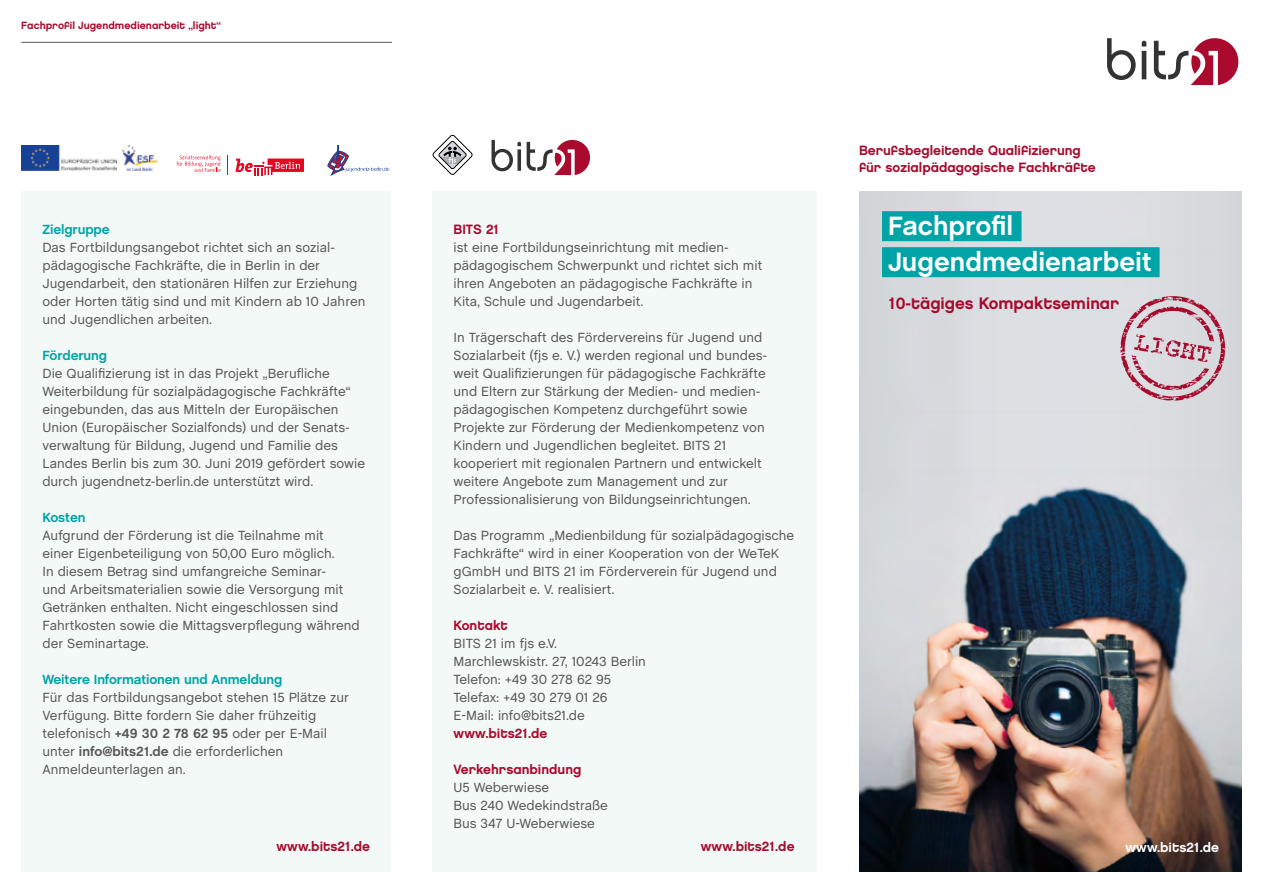
<style>
.page{position:relative;width:1263px;height:893px;background:#fff}
.page>*{position:absolute;margin:0;border:0;box-sizing:border-box;transform-origin:0 0}
.t1{font:700 27px/36px "Chalet";color:#fff}
.t2{font:16.65px "Chalet New York Nineteen Eighty";color:#a70a2d}
.t3{font:13.5px/18px "Chalet";color:#575756}
.t4{font:13.5px/16.2px "Chalet New York Nineteen Eighty";color:#a70a2d}
.t5{font:700 13.5px "Chalet";letter-spacing:-.01em;color:#00a3a6}
.t6{font:13.5px "Chalet New York Nineteen Eighty";color:#fff}
.t7{font:10.5px "Chalet New York Nineteen Eighty";color:#a70a2d}
.s1{font-weight:700}
</style>
<div class="page">
<svg style="left:1107px;top:38px;width:29px;height:42px"></svg>
<svg style="left:1142px;top:41px;width:4px;height:38px"></svg>
<svg style="left:1154px;top:38px;width:85px;height:47px"></svg>
<img style="left:859px;top:191px;width:383px;height:681px">
<div style="left:882px;top:211px;width:139px;height:30px;background:#00a3a6"></div>
<div style="left:882px;top:247px;width:277px;height:30px;background:#00a3a6"></div>
<svg style="left:491px;top:140px;width:30px;height:31px"></svg>
<svg style="left:527px;top:139px;width:63px;height:36px"></svg>
<svg style="left:432px;top:135px;width:41px;height:40px"></svg>
<div style="left:432px;top:191px;width:384px;height:681px;background:#f2f9f7"></div>
<div style="left:21px;top:191px;width:370px;height:681px;background:#f2f9f7"></div>
<hr style="left:21px;top:42px;width:371px;height:1px;background:#575756">
<svg style="left:235px;top:159px;width:69px;height:16px"></svg>
<svg style="left:176px;top:155px;width:45px;height:17px"></svg>
<svg style="left:328px;top:145px;width:61px;height:30px"></svg>
<img style="left:21px;top:145px;width:96px;height:26px">
<img style="left:122px;top:145px;width:36px;height:26px">
<svg style="left:1120px;top:296px;width:105px;height:105px"></svg>
<p class="t7" style="left:21px;top:19px;width:201px">Fachprofil Jugendmedienarbeit „light“</p>
<p class="t5" style="left:43px;top:221px;width:69px">Zielgruppe</p>
<p class="t3" style="left:43px;top:239px;width:324px">Das Fortbildungsangebot richtet sich an sozial&shy;pädagogische Fachkräfte, die in Berlin in der Jugendarbeit, den stationären Hilfen zur Erziehung oder Horten tätig sind und mit Kindern ab 10 Jahren und Jugendlichen arbeiten.</p>
<p class="t5" style="left:43px;top:347px;width:66px">Förderung</p>
<p class="t3" style="left:43px;top:365px;width:324px">Die Qualifizierung ist in das Projekt „Berufliche Weiterbildung für sozialpädagogische Fachkräfte“ eingebunden, das aus Mitteln der Europäischen Union (Europäischer Sozialfonds) und der Senats&shy;verwaltung für Bildung, Jugend und Familie des Landes Berlin bis zum 30. Juni 2019 gefördert sowie durch jugendnetz-berlin.de unterstützt wird.</p>
<p class="t5" style="left:43px;top:509px;width:45px">Kosten</p>
<p class="t3" style="left:43px;top:527px;width:319px">Aufgrund der Förderung ist die Teilnahme mit<br>einer Eigenbeteiligung von 50,00 Euro möglich.<br>In diesem Betrag sind umfangreiche Seminar-<br>und Arbeitsmaterialien sowie die Versorgung mit Getränken enthalten. Nicht eingeschlossen sind Fahrtkosten sowie die Mittagsverpflegung während der Seminartage.</p>
<p class="t5" style="left:43px;top:671px;width:241px">Weitere Informationen und Anmeldung</p>
<p class="t3" style="left:43px;top:689px;width:308px">Für das Fortbildungsangebot stehen 15 Plätze zur Verfügung. Bitte fordern Sie daher frühzeitig telefonisch <span class="s1">+49 30 2 78 62 95</span> oder per E-Mail unter <span class="s1">info@bits21.de</span> die erforderlichen Anmeldeunterlagen an.</p>
<p class="t4" style="left:454px;top:221px;width:47px">BITS 21</p>
<p class="t3" style="left:454px;top:239px;width:310px">ist eine Fortbildungseinrichtung mit medien&shy;pädagogischem Schwerpunkt und richtet sich mit ihren Angeboten an pädagogische Fachkräfte in Kita, Schule und Jugendarbeit.</p>
<p class="t3" style="left:454px;top:329px;width:315px">In Trägerschaft des Fördervereins für Jugend und Sozialarbeit (fjs e. V.) werden regional und bundes&shy;weit Qualifizierungen für pädagogische Fachkräfte und Eltern zur Stärkung der Medien- und medien&shy;pädagogischen Kompetenz durchgeführt sowie Projekte zur Förderung der Medienkompetenz von Kindern und Jugendlichen begleitet. BITS 21 kooperiert mit regionalen Partnern und entwickelt weitere Angebote zum Management und zur Professionalisierung von Bildungseinrichtungen.</p>
<p class="t3" style="left:454px;top:527px;width:342px">Das Programm „Medienbildung für sozialpädagogische Fachkräfte“ wird in einer Kooperation von der WeTeK gGmbH und BITS 21 im Förderverein für Jugend und Sozialarbeit e. V. realisiert.</p>
<p class="t4" style="left:454px;top:617px;width:56px">Kontakt</p>
<p class="t3" style="left:454px;top:635px;width:194px">BITS 21 im fjs e.V.<br>Marchlewskistr. 27, 10243 Berlin<br>Telefon: +49 30 278 62 95<br>Telefax: +49 30 279 01 26<br>E-Mail: info@bits21.de</p>
<p class="t4" style="left:454px;top:725px;width:95px">www.bits21.de</p>
<p class="t4" style="left:454px;top:761px;width:129px">Verkehrsanbindung</p>
<p class="t3" style="left:454px;top:778px;width:156px">U5 Weberwiese<br>Bus 240 Wedekindstraße<br>Bus 347 U-Weberwiese</p>
<p class="t4" style="left:276px;top:838px;width:95px">www.bits21.de</p>
<p class="t4" style="left:701px;top:838px;width:95px">www.bits21.de</p>
<p class="t4" style="left:859px;top:142px;width:238px">Berufsbegleitende Qualifizierung für sozialpädagogische Fachkräfte</p>
<h1 class="t1" style="left:888px;top:210px;width:265px">Fachprofil<br>Jugendmedienarbeit</h1>
<p class="t2" style="left:889px;top:292px;width:232px">10-tägiges Kompaktseminar</p>
<p class="t6" style="left:1125px;top:838px;width:95px">www.bits21.de</p>
</div>
